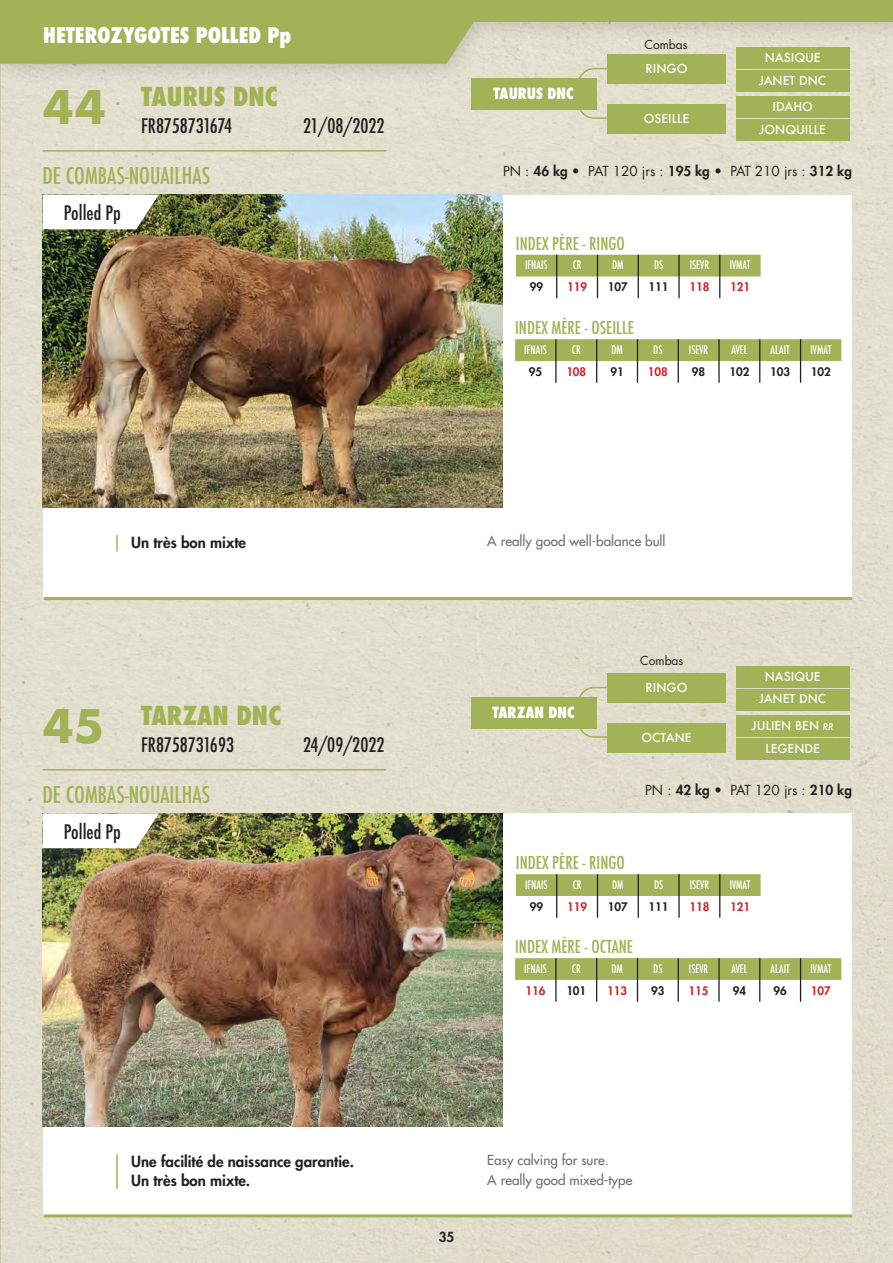
<style>
.page{position:relative;width:893px;height:1263px;background:#fff}
.page>*{position:absolute;margin:0;border:0;box-sizing:border-box;transform-origin:0 0}
.t1{font:700 45px "Futura";color:#a1b356}
.t2{font:800 condensed 25.5px "Futura";color:#a1b356}
.t3{font:500 condensed 22.5px "Futura";color:#a1b356}
.t4{font:800 condensed 21px "Futura";color:#fff}
.t5{font:500 condensed 19.5px "Futura";color:#231f20}
.t6{font:500 condensed 19.5px "Futura";letter-spacing:-.02em;color:#231f20}
.t7{font:500 condensed 17.25px "Futura";color:#a1b356}
.t8{font:800 15px "Futura Std";color:#231f20}
.t9{font:800 condensed 15px "Futura";color:#fff}
.t10{font:500 13.5px "Futura Std";color:#6c6d70}
.t11{font:13.5px "Futura Std";color:#231f20}
.t12{font:800 13.5px "Futura Std";color:#231f20}
.t13{font:500 12px "Futura";color:#fff}
.t14{font:12px "Futura Std";color:#231f20}
.t15{font:500 condensed 11.55px "Futura";color:#fff;scale:.96 1}
.t16{font:800 11.55px "Futura Std";color:#231f20}
.t17{font:800 11.55px "Futura Std";color:#d1232a}
.s1{font-weight:800}
.s2{font-style:italic;font-size:9px}
</style>
<div class="page">
<div style="left:1px;top:0;width:892px;height:1263px;background:#e3dfce"></div>
<div style="left:43px;top:813px;width:809px;height:404px;background:#fff"></div>
<div style="left:43px;top:195px;width:809px;height:403px;background:#fff"></div>
<hr style="left:44px;top:597px;width:808px;height:3px;background:#a1b356">
<hr style="left:44px;top:1214px;width:808px;height:3px;background:#a1b356">
<img style="left:43px;top:195px;width:460px;height:313px">
<svg style="left:116px;top:535px;width:2px;height:16px"></svg>
<hr style="left:116px;top:1154px;width:2px;height:35px;background:#a1b356">
<div style="left:0;top:0;width:893px;height:86px;background:#231f20;opacity:.19"></div>
<svg style="left:0;top:0;width:893px;height:64px;fill:#a1b356"></svg>
<div style="left:736px;top:47px;width:114px;height:22px;background:#a1b356"></div>
<div style="left:736px;top:70px;width:114px;height:22px;background:#a1b356"></div>
<div style="left:736px;top:97px;width:114px;height:21px;background:#a1b356"></div>
<div style="left:736px;top:120px;width:114px;height:21px;background:#a1b356"></div>
<svg style="left:576px;top:67px;width:60px;height:52px"></svg>
<div style="left:607px;top:55px;width:119px;height:29px;background:#a1b356"></div>
<div style="left:607px;top:104px;width:119px;height:30px;background:#a1b356"></div>
<div style="left:471px;top:78px;width:126px;height:32px;background:#a1b356"></div>
<svg style="left:43px;top:195px;width:116px;height:34px"></svg>
<img style="left:43px;top:813px;width:460px;height:314px">
<div style="left:736px;top:666px;width:114px;height:21px;background:#a1b356"></div>
<div style="left:736px;top:689px;width:114px;height:21px;background:#a1b356"></div>
<div style="left:736px;top:716px;width:114px;height:21px;background:#a1b356"></div>
<div style="left:736px;top:739px;width:114px;height:21px;background:#a1b356"></div>
<svg style="left:579px;top:686px;width:57px;height:52px"></svg>
<div style="left:607px;top:674px;width:119px;height:29px;background:#a1b356"></div>
<div style="left:607px;top:723px;width:119px;height:29px;background:#a1b356"></div>
<div style="left:471px;top:697px;width:126px;height:32px;background:#a1b356"></div>
<svg style="left:43px;top:813px;width:116px;height:35px"></svg>
<svg style="left:515px;top:339px;width:326px;height:44px"></svg>
<svg style="left:515px;top:958px;width:326px;height:44px"></svg>
<hr style="left:43px;top:150px;width:343px;height:2px;background:#a1b356">
<hr style="left:43px;top:769px;width:343px;height:1px;background:#a1b356">
<svg style="left:516px;top:255px;width:245px;height:43px"></svg>
<svg style="left:516px;top:874px;width:245px;height:44px"></svg>
<p class="t4" style="left:43px;top:20px;width:250px">HETEROZYGOTES POLLED Pp</p>
<p class="t1" style="left:43px;top:75px;width:64px">44</p>
<p class="t2" style="left:141px;top:80px;width:138px">TAURUS DNC</p>
<p class="t6" style="left:141px;top:114px;width:93px">FR8758731674</p>
<p class="t5" style="left:303px;top:114px;width:83px">21/08/2022</p>
<p class="t3" style="left:43px;top:161px;width:169px">DE COMBAS-NOUAILHAS</p>
<p class="t5" style="left:64px;top:200px;width:59px">Polled Pp</p>
<p class="t9" style="left:493px;top:83px;width:82px">TAURUS DNC</p>
<p class="t14" style="left:644px;top:37px;width:45px">Combas</p>
<p class="t13" style="left:646px;top:60px;width:43px">RINGO</p>
<p class="t13" style="left:644px;top:110px;width:47px">OSEILLE</p>
<p class="t13" style="left:765px;top:49px;width:58px">NASIQUE</p>
<p class="t13" style="left:759px;top:72px;width:69px">JANET DNC</p>
<p class="t13" style="left:773px;top:98px;width:42px">IDAHO</p>
<p class="t13" style="left:760px;top:121px;width:68px">JONQUILLE</p>
<p class="t11" style="left:503px;top:163px;width:350px">PN : <span class="s1">46 kg</span> • PAT 120 jrs : <span class="s1">195 kg</span> • PAT 210 jrs : <span class="s1">312 kg</span></p>
<p class="t7" style="left:516px;top:232px;width:110px">INDEX PÈRE - RINGO</p>
<p class="t15" style="left:525px;top:258px;width:25px">IFNAIS</p>
<p class="t15" style="left:573px;top:258px;width:11px">CR</p>
<p class="t15" style="left:612px;top:258px;width:13px">DM</p>
<p class="t15" style="left:654px;top:258px;width:11px">DS</p>
<p class="t15" style="left:690px;top:258px;width:22px">ISEVR</p>
<p class="t15" style="left:730px;top:258px;width:23px">IVMAT</p>
<p class="t16" style="left:530px;top:280px;width:15px">99</p>
<p class="t17" style="left:567px;top:280px;width:21px">119</p>
<p class="t16" style="left:608px;top:280px;width:21px">107</p>
<p class="t16" style="left:649px;top:280px;width:21px">111</p>
<p class="t17" style="left:689px;top:280px;width:21px">118</p>
<p class="t17" style="left:730px;top:280px;width:21px">121</p>
<p class="t7" style="left:515px;top:317px;width:120px">INDEX MÈRE - OSEILLE</p>
<p class="t15" style="left:524px;top:342px;width:25px">IFNAIS</p>
<p class="t15" style="left:572px;top:342px;width:11px">CR</p>
<p class="t15" style="left:611px;top:342px;width:13px">DM</p>
<p class="t15" style="left:653px;top:342px;width:11px">DS</p>
<p class="t15" style="left:689px;top:342px;width:22px">ISEVR</p>
<p class="t15" style="left:731px;top:342px;width:18px">AVEL</p>
<p class="t15" style="left:771px;top:342px;width:21px">ALAIT</p>
<p class="t15" style="left:811px;top:342px;width:23px">IVMAT</p>
<p class="t16" style="left:529px;top:364px;width:15px">95</p>
<p class="t17" style="left:566px;top:364px;width:21px">108</p>
<p class="t16" style="left:610px;top:364px;width:15px">91</p>
<p class="t17" style="left:648px;top:364px;width:21px">108</p>
<p class="t16" style="left:692px;top:364px;width:15px">98</p>
<p class="t16" style="left:729px;top:364px;width:21px">102</p>
<p class="t16" style="left:770px;top:364px;width:21px">103</p>
<p class="t16" style="left:811px;top:364px;width:21px">102</p>
<p class="t8" style="left:131px;top:532px;width:116px">Un très bon mixte</p>
<p class="t10" style="left:487px;top:533px;width:180px">A really good well-balance bull</p>
<p class="t1" style="left:43px;top:694px;width:63px">45</p>
<p class="t2" style="left:141px;top:698px;width:142px">TARZAN DNC</p>
<p class="t5" style="left:141px;top:733px;width:95px">FR8758731693</p>
<p class="t5" style="left:303px;top:733px;width:83px">24/09/2022</p>
<p class="t3" style="left:43px;top:780px;width:169px">DE COMBAS-NOUAILHAS</p>
<p class="t5" style="left:64px;top:819px;width:59px">Polled Pp</p>
<p class="t9" style="left:492px;top:702px;width:84px">TARZAN DNC</p>
<p class="t14" style="left:640px;top:652px;width:45px">Combas</p>
<p class="t13" style="left:646px;top:679px;width:43px">RINGO</p>
<p class="t13" style="left:641px;top:729px;width:52px">OCTANE</p>
<p class="t13" style="left:765px;top:668px;width:58px">NASIQUE</p>
<p class="t13" style="left:759px;top:691px;width:69px">JANET DNC</p>
<p class="t13" style="left:752px;top:717px;width:83px">JULIEN BEN <span class="s2">RR</span></p>
<p class="t13" style="left:765px;top:740px;width:56px">LEGENDE</p>
<p class="t11" style="left:645px;top:781px;width:208px">PN : <span class="s1">42 kg</span> • PAT 120 jrs : <span class="s1">210 kg</span></p>
<p class="t7" style="left:516px;top:852px;width:110px">INDEX PÈRE - RINGO</p>
<p class="t15" style="left:525px;top:877px;width:25px">IFNAIS</p>
<p class="t15" style="left:573px;top:877px;width:11px">CR</p>
<p class="t15" style="left:612px;top:877px;width:13px">DM</p>
<p class="t15" style="left:654px;top:877px;width:11px">DS</p>
<p class="t15" style="left:690px;top:877px;width:22px">ISEVR</p>
<p class="t15" style="left:730px;top:877px;width:23px">IVMAT</p>
<p class="t16" style="left:530px;top:899px;width:15px">99</p>
<p class="t17" style="left:567px;top:899px;width:21px">119</p>
<p class="t16" style="left:608px;top:899px;width:21px">107</p>
<p class="t16" style="left:649px;top:899px;width:21px">111</p>
<p class="t17" style="left:689px;top:899px;width:21px">118</p>
<p class="t17" style="left:730px;top:899px;width:21px">121</p>
<p class="t7" style="left:515px;top:936px;width:120px">INDEX MÈRE - OCTANE</p>
<p class="t15" style="left:524px;top:961px;width:25px">IFNAIS</p>
<p class="t15" style="left:572px;top:961px;width:11px">CR</p>
<p class="t15" style="left:611px;top:961px;width:13px">DM</p>
<p class="t15" style="left:653px;top:961px;width:11px">DS</p>
<p class="t15" style="left:689px;top:961px;width:22px">ISEVR</p>
<p class="t15" style="left:731px;top:961px;width:18px">AVEL</p>
<p class="t15" style="left:771px;top:961px;width:21px">ALAIT</p>
<p class="t15" style="left:811px;top:961px;width:23px">IVMAT</p>
<p class="t17" style="left:526px;top:983px;width:21px">116</p>
<p class="t16" style="left:566px;top:983px;width:21px">101</p>
<p class="t17" style="left:607px;top:983px;width:21px">113</p>
<p class="t16" style="left:651px;top:983px;width:15px">93</p>
<p class="t17" style="left:689px;top:983px;width:21px">115</p>
<p class="t16" style="left:733px;top:983px;width:15px">94</p>
<p class="t16" style="left:773px;top:983px;width:15px">96</p>
<p class="t17" style="left:811px;top:983px;width:21px">107</p>
<p class="t8" style="left:131px;top:1151px;width:224px">Une facilité de naissance garantie.</p>
<p class="t8" style="left:131px;top:1171px;width:121px">Un très bon mixte.</p>
<p class="t12" style="left:439px;top:1229px;width:17px">35</p>
<p class="t10" style="left:487px;top:1152px;width:123px">Easy calving for sure.</p>
<p class="t10" style="left:487px;top:1171px;width:146px">A really good mixed-type</p>
</div>
